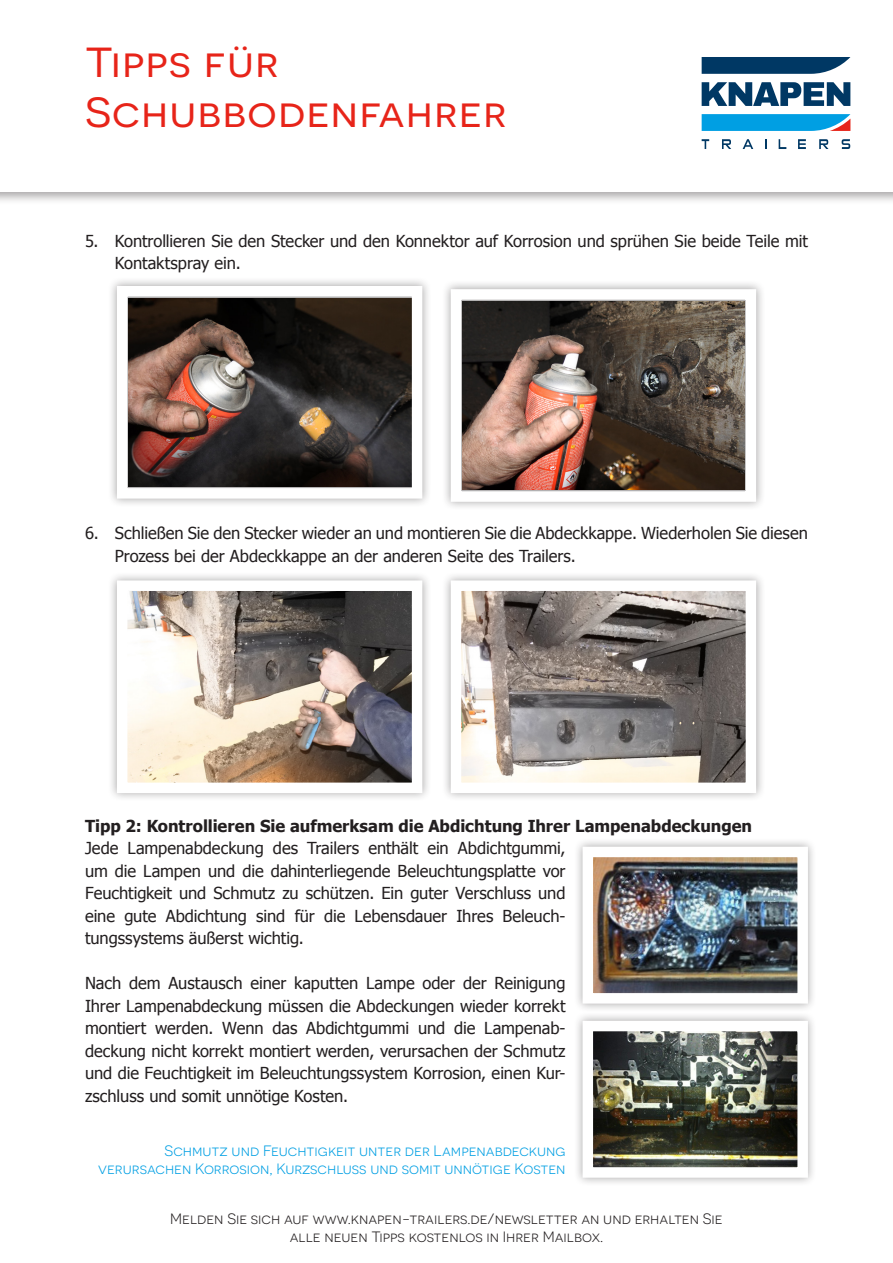
<style>
.page{position:relative;width:893px;height:1263px;background:#fff}
.page>*{position:absolute;margin:0;border:0;box-sizing:border-box;transform-origin:0 0}
.t1{font:42px/50.4px "Novecentosanswide";letter-spacing:.025em;color:#e72419;scale:1.05 1}
.t2{font:16.5px/22.5px "Tahoma";letter-spacing:-.005em;color:#231f20}
.t3{font:700 16.5px "Tahoma";color:#231f20}
.t4{font:15px/18px "Novecentosanswide";color:#231f20;text-align:center}
.t5{font:15px/18px "Novecentosanswide";color:#009fe3;text-align:right}
</style>
<div class="page">
<div style="left:108px;top:277px;width:323px;height:231px;background:#f8f7f8"></div>
<svg style="left:113px;top:282px;width:314px;height:221px"></svg>
<div style="left:108px;top:571px;width:323px;height:231px;background:#f8f7f8"></div>
<img style="left:112px;top:576px;width:315px;height:221px">
<div style="left:442px;top:280px;width:323px;height:231px;background:#f8f7f8"></div>
<img style="left:447px;top:285px;width:314px;height:221px">
<div style="left:442px;top:571px;width:323px;height:231px;background:#f8f7f8"></div>
<svg style="left:446px;top:576px;width:315px;height:221px"></svg>
<div style="left:574px;top:838px;width:243px;height:175px;background:#f8f7f8"></div>
<img style="left:578px;top:842px;width:234px;height:166px">
<div style="left:574px;top:1012px;width:243px;height:175px;background:#f8f7f8"></div>
<img style="left:578px;top:1016px;width:234px;height:166px">
<div style="left:0;top:0;width:893px;height:205px;background:#231f20;opacity:.4"></div>
<div style="left:0;top:0;width:893px;height:191px;background:#fff"></div>
<svg style="left:702px;top:57px;width:148px;height:17px;background:#174a72"></svg>
<svg style="left:702px;top:114px;width:148px;height:17px;background:#169edc"></svg>
<svg style="left:702px;top:82px;width:148px;height:24px"></svg>
<svg style="left:702px;top:139px;width:7px;height:10px"></svg>
<svg style="left:743px;top:139px;width:10px;height:10px"></svg>
<svg style="left:779px;top:139px;width:7px;height:10px"></svg>
<svg style="left:798px;top:139px;width:8px;height:10px"></svg>
<svg style="left:819px;top:139px;width:9px;height:10px"></svg>
<svg style="left:842px;top:139px;width:8px;height:10px"></svg>
<svg style="left:722px;top:139px;width:9px;height:10px"></svg>
<h1 class="t1" style="left:85px;top:37px;width:403px">Tipps für<br>Schubbodenfahrer</h1>
<p class="t2" style="left:115px;top:228px;width:695px;text-indent:-30px">5. Kontrollieren Sie den Stecker und den Konnektor auf Korrosion und sprühen Sie beide Teile mit<br>Kontaktspray ein.</p>
<p class="t2" style="left:115px;top:521px;width:695px;text-indent:-30px">6. Schließen Sie den Stecker wieder an und montieren Sie die Abdeckkappe. Wiederholen Sie diesen<br>Prozess bei der Abdeckkappe an der anderen Seite des Trailers.</p>
<p class="t3" style="left:85px;top:814px;width:669px">Tipp 2: Kontrollieren Sie aufmerksam die Abdichtung Ihrer Lampenabdeckungen</p>
<p class="t2" style="left:85px;top:836px;width:482px;text-align:justify">Jede Lampenabdeckung des Trailers enthält ein Abdichtgummi, um die Lampen und die dahinterliegende Beleuchtungsplatte vor Feuchtigkeit und Schmutz zu schützen. Ein guter Verschluss und eine gute Abdichtung sind für die Lebensdauer Ihres Beleuch&shy;tungssystems äußerst wichtig.</p>
<p class="t2" style="left:85px;top:971px;width:482px;text-align:justify">Nach dem Austausch einer kaputten Lampe oder der Reinigung Ihrer Lampenabdeckung müssen die Abdeckungen wieder korrekt montiert werden. Wenn das Abdichtgummi und die Lampenab&shy;deckung nicht korrekt montiert werden, verursachen der Schmutz und die Feuchtigkeit im Beleuchtungssystem Korrosion, einen Kur&shy;zschluss und somit unnötige Kosten.</p>
<p class="t5" style="left:98px;top:1142px;width:469px">Schmutz und Feuchtigkeit unter der Lampenabdeckung verursachen Korrosion, Kurzschluss und somit unnötige Kosten</p>
<p class="t4" style="left:170px;top:1209px;width:554px">Melden Sie sich auf www.knapen-trailers.de/newsletter an und erhalten Sie alle neuen Tipps kostenlos in Ihrer Mailbox.</p>
</div>
